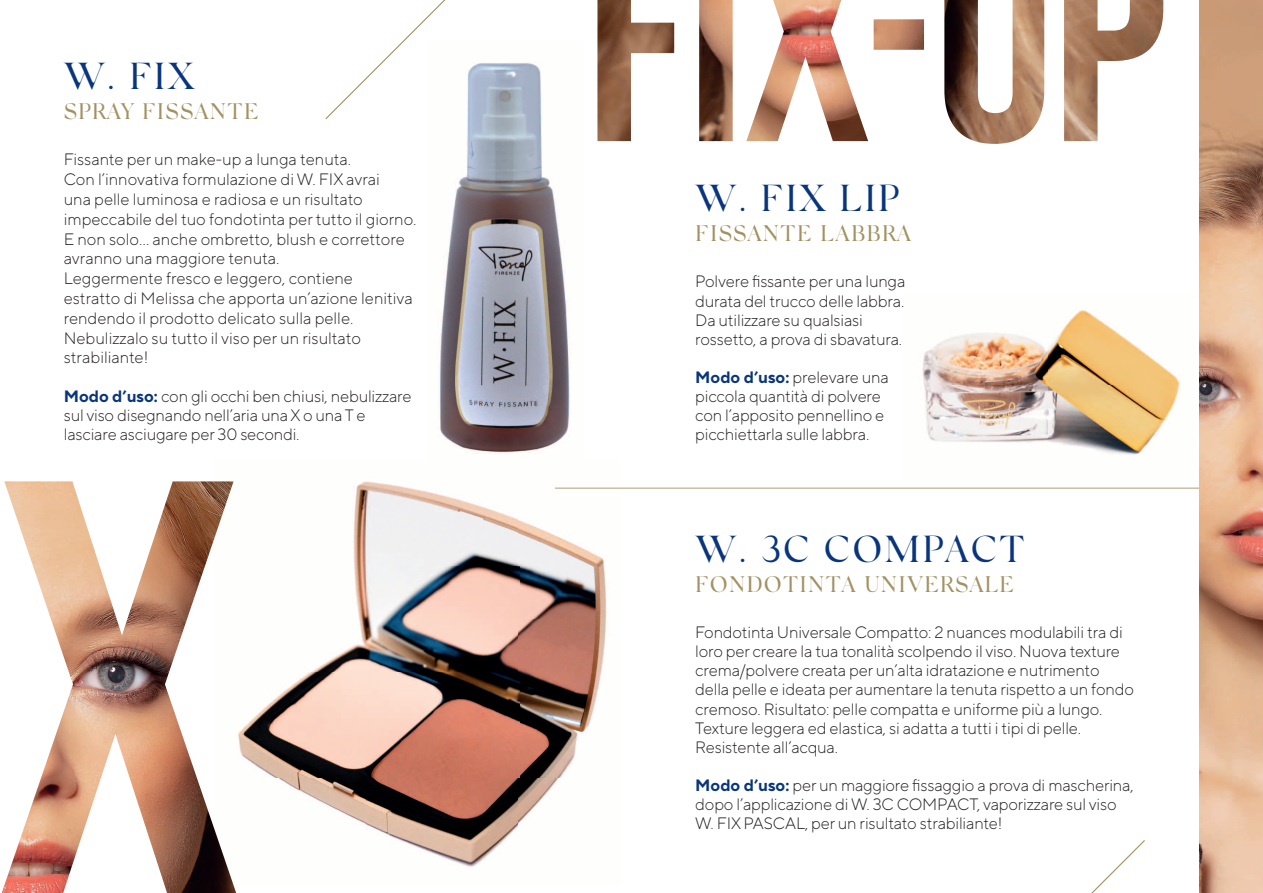
<style>
.page{position:relative;width:1263px;height:893px;background:#fff}
.page>*{position:absolute;margin:0;border:0;box-sizing:border-box;transform-origin:0 0}
.t1{font:37.5px "Silk Serif";letter-spacing:.05em;color:#08357c}
.t2{font:22.5px "Silk Serif";letter-spacing:.05em;color:#a29161}
.t3{font:300 16.5px/19.8px "TT Norms Pro";letter-spacing:-.01em;color:#231f20}
.s1{font-weight:700;color:#08357c}
</style>
<div class="page">
<img style="left:922px;top:310px;width:258px;height:145px">
<img style="left:238px;top:481px;width:369px;height:386px">
<img style="left:597px;top:0;width:566px;height:144px">
<img style="left:439px;top:120px;width:131px;height:334px">
<img style="left:1199px;top:0;width:64px;height:893px">
<svg style="left:325px;top:0;width:217px;height:120px"></svg>
<svg style="left:1091px;top:840px;width:54px;height:53px"></svg>
<img style="left:2px;top:481px;width:234px;height:412px">
<hr style="left:555px;top:487px;width:644px;height:2px;background:#cbbea2">
<h1 class="t1" style="left:64px;top:54px;width:132px">W. FIX</h1>
<h2 class="t2" style="left:64px;top:98px;width:196px">SPRAY FISSANTE</h2>
<p class="t3" style="left:64px;top:149px;width:354px">Fissante per un make-up a lunga tenuta.<br>Con l’innovativa formulazione di W. FIX avrai<br>una pelle luminosa e radiosa e un risultato impeccabile del tuo fondotinta per tutto il giorno.<br>E non solo… anche ombretto, blush e correttore avranno una maggiore tenuta.<br>Leggermente fresco e leggero, contiene<br>estratto di Melissa che apporta un’azione lenitiva rendendo il prodotto delicato sulla pelle.<br>Nebulizzalo su tutto il viso per un risultato strabiliante!</p>
<p class="t3" style="left:64px;top:386px;width:349px;line-height:19px"><span class="s1">Modo d’uso:</span> con gli occhi ben chiusi, nebulizzare sul viso disegnando nell’aria una X o una T e lasciare asciugare per 30 secondi.</p>
<h1 class="t1" style="left:695px;top:176px;width:206px">W. FIX LIP</h1>
<h2 class="t2" style="left:695px;top:220px;width:218px">FISSANTE LABBRA</h2>
<p class="t3" style="left:695px;top:271px;width:212px;line-height:19.2px">Polvere fissante per una lunga durata del trucco delle labbra.<br>Da utilizzare su qualsiasi rossetto, a prova di sbavatura.</p>
<p class="t3" style="left:695px;top:367px;width:195px;line-height:19px"><span class="s1">Modo d’uso:</span> prelevare una piccola quantità di polvere con l’apposito pennellino e picchiettarla sulle labbra.</p>
<h1 class="t1" style="left:695px;top:527px;width:331px">W. 3C COMPACT</h1>
<h2 class="t2" style="left:695px;top:571px;width:320px">FONDOTINTA UNIVERSALE</h2>
<p class="t3" style="left:695px;top:622px;width:440px;line-height:19.2px">Fondotinta Universale Compatto: 2 nuances modulabili tra di loro per creare la tua tonalità scolpendo il viso. Nuova texture crema/polvere creata per un’alta idratazione e nutrimento della pelle e ideata per aumentare la tenuta rispetto a un fondo cremoso. Risultato: pelle compatta e uniforme più a lungo.<br>Texture leggera ed elastica, si adatta a tutti i tipi di pelle.<br>Resistente all’acqua.</p>
<p class="t3" style="left:695px;top:775px;width:440px;line-height:19px"><span class="s1">Modo d’uso:</span> per un maggiore fissaggio a prova di mascherina, dopo l’applicazione di W. 3C COMPACT, vaporizzare sul viso<br>W. FIX PASCAL, per un risultato strabiliante!</p>
</div>
